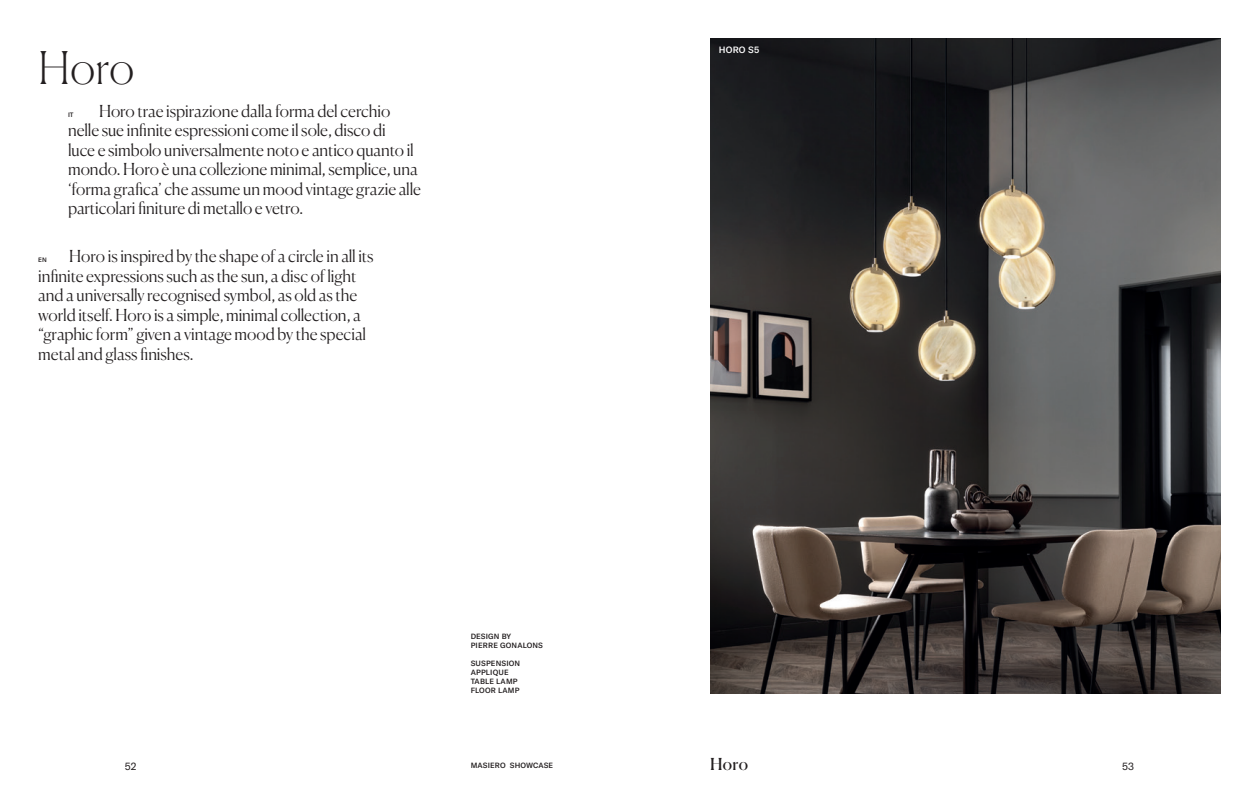
<style>
.page{position:relative;width:1259px;height:808px;background:#fff}
.page>*{position:absolute;margin:0;border:0;box-sizing:border-box;transform-origin:0 0}
.nome_prodotto{font:100 45px "Canela";color:#231f20}
.testo_descrittivo_gr{font:300 16.5px/19.5px "Canela";letter-spacing:-.005em;color:#231f20}
.nome_prodotto-2{font:16.5px "Canela";color:#231f20}
.t1{font:10.5px "GT America";color:#231f20}
.didascalia_nero{font:500 9px "GT America";letter-spacing:.02em;color:#fff}
.didascalia_nero-2{font:500 7.5px "GT America";letter-spacing:.02em;color:#231f20}
.titolo{font:500 7.5px "GT America";letter-spacing:.02em;color:#231f20}
.testo_descrittivo_gr-2{font:500 6.3px "GT America";color:#231f20}
</style>
<div class="page">
<img style="left:710px;top:38px;width:510px;height:655px">
<p class="nome_prodotto" style="left:38px;top:32px;width:98px">Horo</p>
<p class="testo_descrittivo_gr" style="left:68px;top:99px;width:354px;text-indent:31px">Horo trae ispirazione dalla forma del cerchio nelle sue infinite espressioni come il sole, disco di<br>luce e simbolo universalmente noto e antico quanto il mondo. Horo è una collezione minimal, semplice, una ‘forma grafica’ che assume un mood vintage grazie alle particolari finiture di metallo e vetro.</p>
<p class="testo_descrittivo_gr-2" style="left:68px;top:111px;width:7px">IT</p>
<p class="testo_descrittivo_gr" style="left:38px;top:245px;width:337px;text-indent:31px">Horo is inspired by the shape of a circle in all its infinite expressions such as the sun, a disc of light and a universally recognised symbol, as old as the world itself. Horo is a simple, minimal collection, a “graphic form” given a vintage mood by the special metal and glass finishes.</p>
<p class="testo_descrittivo_gr-2" style="left:38px;top:256px;width:10px">EN</p>
<p class="didascalia_nero-2" style="left:471px;top:632px;width:42px">DESIGN BY</p>
<p class="didascalia_nero-2" style="left:471px;top:641px;width:74px">PIERRE GONALONS</p>
<p class="didascalia_nero-2" style="left:471px;top:659px;width:51px">SUSPENSION</p>
<p class="didascalia_nero-2" style="left:471px;top:668px;width:39px">APPLIQUE</p>
<p class="didascalia_nero-2" style="left:471px;top:677px;width:48px">TABLE LAMP</p>
<p class="didascalia_nero-2" style="left:471px;top:686px;width:50px">FLOOR LAMP</p>
<p class="didascalia_nero" style="left:719px;top:45px;width:42px">HORO S5</p>
<p class="nome_prodotto-2" style="left:710px;top:751px;width:39px">Horo</p>
<p class="t1" style="left:125px;top:760px;width:13px">52</p>
<p class="titolo" style="left:471px;top:760px;width:84px">MASIERO SHOWCASE</p>
<p class="t1" style="left:1122px;top:760px;width:14px">53</p>
</div>
